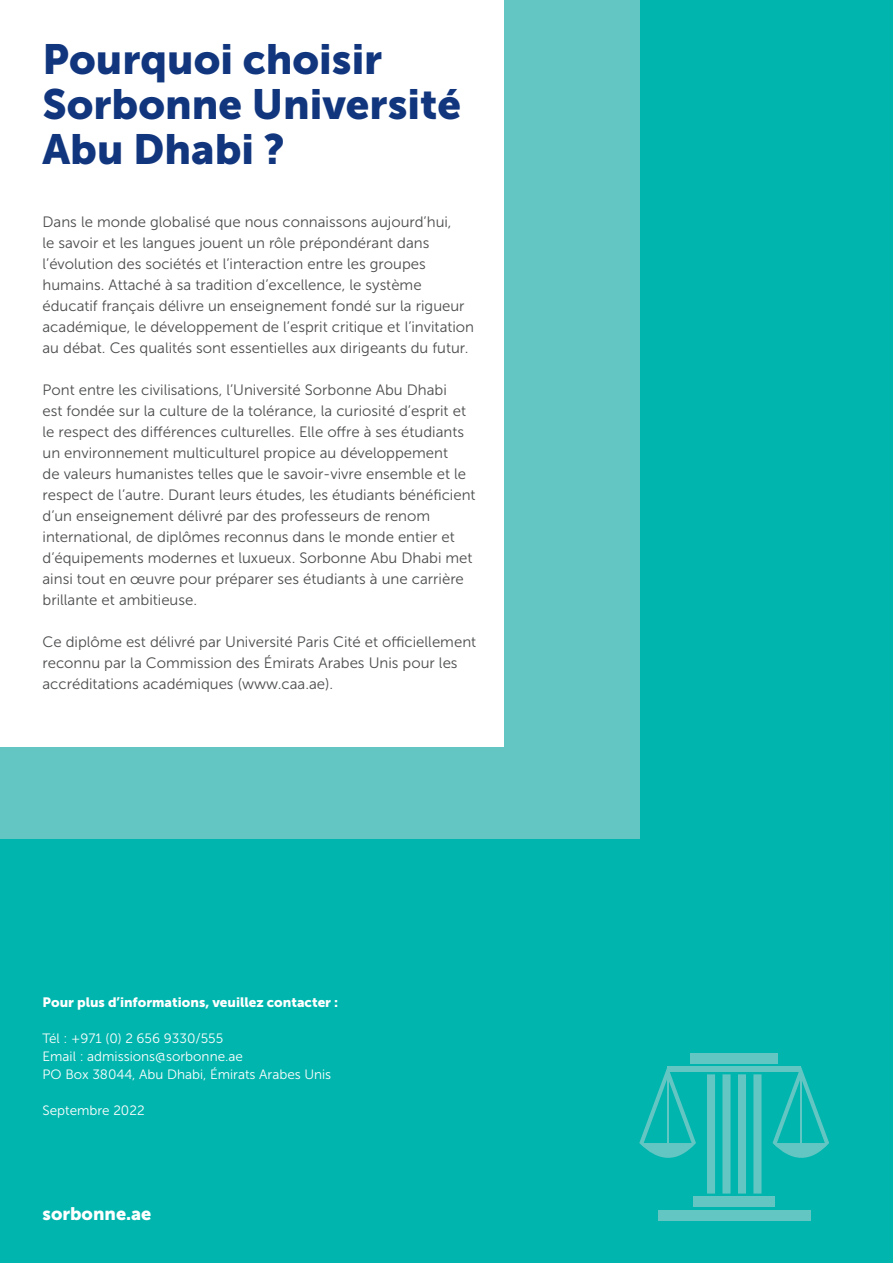
<style>
.page{position:relative;width:893px;height:1263px;background:#00b5ae}
.page>*{position:absolute;margin:0;border:0;box-sizing:border-box;transform-origin:0 0}
.t1{font:42px/45px "Museo Sans 900";color:#11367e}
.t2{font:18px "Museo Sans 900";color:#fff}
.t3{font:15px/21px "Museo Sans 300";color:#4b4c4d}
.t4{font:13.5px "Museo Sans 300";color:#fff}
.t5{font:13.5px "Museo Sans 900";color:#fff}
</style>
<div class="page">
<div style="left:691px;top:1053px;width:87px;height:10px;background:#64c6c3"></div>
<div style="left:668px;top:1066px;width:133px;height:5px;background:#64c6c3"></div>
<svg style="left:639px;top:1066px;width:57px;height:92px"></svg>
<svg style="left:707px;top:1074px;width:54px;height:119px"></svg>
<svg style="left:772px;top:1067px;width:57px;height:91px"></svg>
<div style="left:658px;top:1210px;width:152px;height:10px;background:#64c6c3"></div>
<div style="left:693px;top:1196px;width:82px;height:10px;background:#64c6c3"></div>
<hr style="left:667px;top:1076px;width:1px;height:70px;background:#64c6c3">
<hr style="left:800px;top:1076px;width:2px;height:70px;background:#64c6c3">
<div style="left:0;top:0;width:639px;height:838px;background:#64c6c3"></div>
<div style="left:0;top:0;width:504px;height:746px;background:#fff"></div>
<p class="t1" style="left:43px;top:37px;width:420px">Pourquoi choisir<br>Sorbonne Université<br>Abu Dhabi ?</p>
<p class="t3" style="left:43px;top:211px;width:433px">Dans le monde globalisé que nous connaissons aujourd’hui,<br>le savoir et les langues jouent un rôle prépondérant dans l’évolution des sociétés et l’interaction entre les groupes humains. Attaché à sa tradition d’excellence, le système éducatif français délivre un enseignement fondé sur la rigueur académique, le développement de l’esprit critique et l’invitation au débat. Ces qualités sont essentielles aux dirigeants du futur.</p>
<p class="t3" style="left:43px;top:379px;width:435px">Pont entre les civilisations, l’Université Sorbonne Abu Dhabi<br>est fondée sur la culture de la tolérance, la curiosité d’esprit et le respect des différences culturelles. Elle offre à ses étudiants un environnement multiculturel propice au développement<br>de valeurs humanistes telles que le savoir-vivre ensemble et le respect de l’autre. Durant leurs études, les étudiants bénéficient d’un enseignement délivré par des professeurs de renom international, de diplômes reconnus dans le monde entier et d’équipements modernes et luxueux. Sorbonne Abu Dhabi met ainsi tout en œuvre pour préparer ses étudiants à une carrière brillante et ambitieuse.</p>
<p class="t3" style="left:43px;top:631px;width:435px">Ce diplôme est délivré par Université Paris Cité et officiellement reconnu par la Commission des Émirats Arabes Unis pour les accréditations académiques (www.caa.ae).</p>
<p class="t5" style="left:43px;top:995px;width:297px">Pour plus d’informations, veuillez contacter :</p>
<p class="t4" style="left:43px;top:1031px;width:182px">Tél : +971 (0) 2 656 9330/555</p>
<p class="t4" style="left:43px;top:1049px;width:202px">Email : admissions@sorbonne.ae</p>
<p class="t4" style="left:43px;top:1067px;width:290px">PO Box 38044, Abu Dhabi, Émirats Arabes Unis</p>
<p class="t4" style="left:43px;top:1103px;width:104px">Septembre 2022</p>
<p class="t2" style="left:43px;top:1204px;width:110px">sorbonne.ae</p>
</div>
